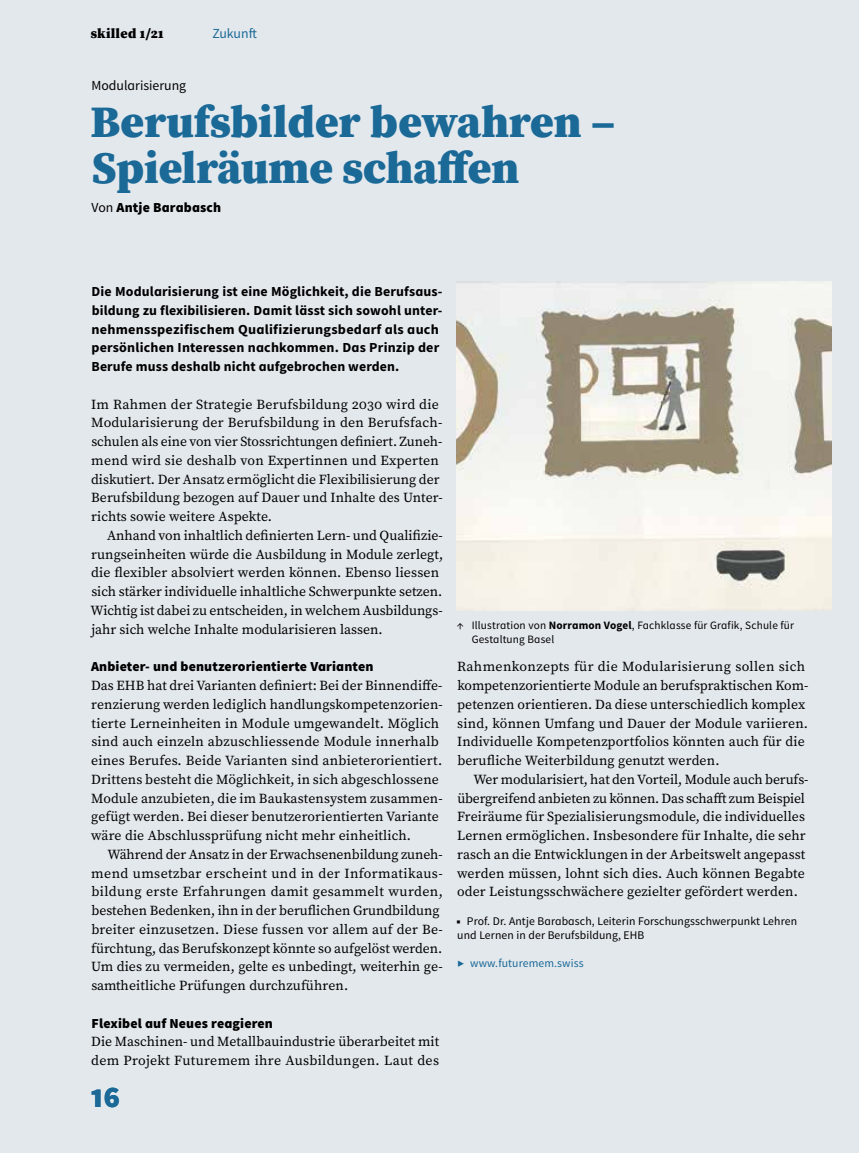
<style>
.page{position:relative;width:859px;height:1153px;background:#fff}
.page>*{position:absolute;margin:0;border:0;box-sizing:border-box;transform-origin:0 0}
.H1-Titel-Artikel{font:900 45px/46.8px "Source Serif Pro";color:#1a6996}
.t1{font:900 30px "Source Sans Pro";color:#1a6996}
.P-Lauftext-ohne-Einz{font:13.8px/18.8px "Source Serif Pro";letter-spacing:.01em;color:#000}
.P-Lauftext{font:13.8px/18.8px "Source Serif Pro";color:#000}
.P-Lead{font:700 13.8px/18.8px "Source Sans Pro";letter-spacing:.01em;color:#000}
.P-Zwischentitel{font:900 13.8px "Source Sans Pro";letter-spacing:.01em;color:#000}
.P-Autor{font:900 13.8px "Source Sans Pro";letter-spacing:.01em;color:#000}
.P-Obertitel{font:13.8px "Source Sans Pro";color:#000}
.t2{font:900 13.8px "Source Serif Pro";letter-spacing:.02em;color:#000}
.t3{font:13.8px "Source Sans Pro";color:#1a6996}
.P-Infos-nach-Text{font:11.7px/14.1px "Source Sans Pro";letter-spacing:.01em;color:#000}
.P-www-Links-nach-Tex{font:11.7px "Source Sans Pro";letter-spacing:.01em;color:#1a6996}
.Artefakt-Bildlegende{font:11.25px/14.1px "Source Sans Pro";letter-spacing:.015em;color:#000}
.s1{font-weight:400}
.s2{font-weight:700}
.s3{font-weight:900}
</style>
<div class="page">
<div style="left:0;top:0;width:858px;height:1152px;background:#e3e8ed"></div>
<img style="left:456px;top:282px;width:375px;height:328px">
<p class="t2" style="left:91px;top:24px;width:74px">skilled 1/21</p>
<p class="t3" style="left:212px;top:25px;width:46px">Zukunft</p>
<p class="P-Obertitel" style="left:91px;top:77px;width:96px">Modularisierung</p>
<p class="H1-Titel-Artikel" style="left:90px;top:97px;width:526px">Berufsbilder bewahren –<br>Spielräume schaffen</p>
<p class="P-Autor" style="left:91px;top:198px;width:131px"><span class="s1">Von</span> Antje Barabasch</p>
<p class="P-Lead" style="left:91px;top:282px;width:352px">Die Modularisierung ist eine Möglichkeit, die Berufsaus&shy;bildung zu flexibilisieren. Damit lässt sich sowohl unter&shy;nehmensspezifischem Qualifizierungsbedarf als auch persönlichen Interessen nachkommen. Das Prinzip der Berufe muss deshalb nicht aufgebrochen werden.</p>
<p class="P-Lauftext-ohne-Einz" style="left:91px;top:394px;width:353px">Im Rahmen der Strategie Berufsbildung 2030 wird die Modularisierung der Berufsbildung in den Berufsfach&shy;schulen als eine von vier Stossrichtungen definiert. Zuneh&shy;mend wird sie deshalb von Expertinnen und Experten diskutiert. Der Ansatz ermöglicht die Flexibilisierung der Berufsbildung bezogen auf Dauer und Inhalte des Unter&shy;richts sowie weitere Aspekte.</p>
<p class="P-Lauftext" style="left:90px;top:526px;width:354px;text-indent:17px">Anhand von inhaltlich definierten Lern- und Qualifizie&shy;rungseinheiten würde die Ausbildung in Module zerlegt, die flexibler absolviert werden können. Ebenso liessen sich stärker individuelle inhaltliche Schwerpunkte setzen.<br>Wichtig ist dabei zu entscheiden, in welchem Ausbildungs&shy;jahr sich welche Inhalte modularisieren lassen.</p>
<p class="P-Zwischentitel" style="left:91px;top:657px;width:284px">Anbieter- und benutzerorientierte Varianten</p>
<p class="P-Lauftext-ohne-Einz" style="left:91px;top:676px;width:353px">Das EHB hat drei Varianten definiert: Bei der Binnendiffe&shy;renzierung werden lediglich handlungskompetenzorien&shy;tierte Lerneinheiten in Module umgewandelt. Möglich sind auch einzeln abzuschliessende Module innerhalb eines Berufes. Beide Varianten sind anbieterorientiert.<br>Drittens besteht die Möglichkeit, in sich abgeschlossene Module anzubieten, die im Baukastensystem zusammen&shy;gefügt werden. Bei dieser benutzerorientierten Variante wäre die Abschlussprüfung nicht mehr einheitlich.</p>
<p class="P-Lauftext" style="left:91px;top:844px;width:353px;text-indent:16px">Während der Ansatz in der Erwachsenenbildung zuneh&shy;mend umsetzbar erscheint und in der Informatikaus&shy;bildung erste Erfahrungen damit gesammelt wurden, bestehen Bedenken, ihn in der beruflichen Grundbildung breiter einzusetzen. Diese fussen vor allem auf der Be&shy;fürchtung, das Berufskonzept könnte so aufgelöst werden.<br>Um dies zu vermeiden, gelte es unbedingt, weiterhin ge&shy;samtheitliche Prüfungen durchzuführen.</p>
<p class="P-Zwischentitel" style="left:92px;top:1014px;width:183px">Flexibel auf Neues reagieren</p>
<p class="P-Lauftext-ohne-Einz" style="left:91px;top:1032px;width:349px">Die Maschinen- und Metallbauindustrie überarbeitet mit dem Projekt Futuremem ihre Ausbildungen. Laut des</p>
<h2 class="t1" style="left:91px;top:1077px;width:31px">16</h2>
<p class="Artefakt-Bildlegende" style="left:471px;top:618px;width:324px;text-indent:-15px">↑ Illustration von <span class="s2">Norramon Vogel</span>, Fachklasse für Grafik, Schule für<br>Gestaltung Basel</p>
<p class="P-Lauftext-ohne-Einz" style="left:457px;top:657px;width:353px">Rahmenkonzepts für die Modularisierung sollen sich kompetenzorientierte Module an berufspraktischen Kom&shy;petenzen orientieren. Da diese unterschiedlich komplex sind, können Umfang und Dauer der Module variieren.<br>Individuelle Kompetenzportfolios könnten auch für die berufliche Weiterbildung genutzt werden.</p>
<p class="P-Lauftext" style="left:457px;top:769px;width:353px;text-indent:16px">Wer modularisiert, hat den Vorteil, Module auch berufs&shy;übergreifend anbieten zu können. Das schafft zum Beispiel Freiräume für Spezialisierungsmodule, die individuelles Lernen ermöglichen. Insbesondere für Inhalte, die sehr rasch an die Entwicklungen in der Arbeitswelt angepasst werden müssen, lohnt sich dies. Auch können Begabte oder Leistungsschwächere gezielter gefördert werden.</p>
<p class="P-Infos-nach-Text" style="left:456px;top:913px;width:342px"><span class="s3">■</span> Prof. Dr. Antje Barabasch, Leiterin Forschungsschwerpunkt Lehren und Lernen in der Berufsbildung, EHB</p>
<p class="P-www-Links-nach-Tex" style="left:457px;top:955px;width:128px">▶ www.futuremem.swiss</p>
</div>
